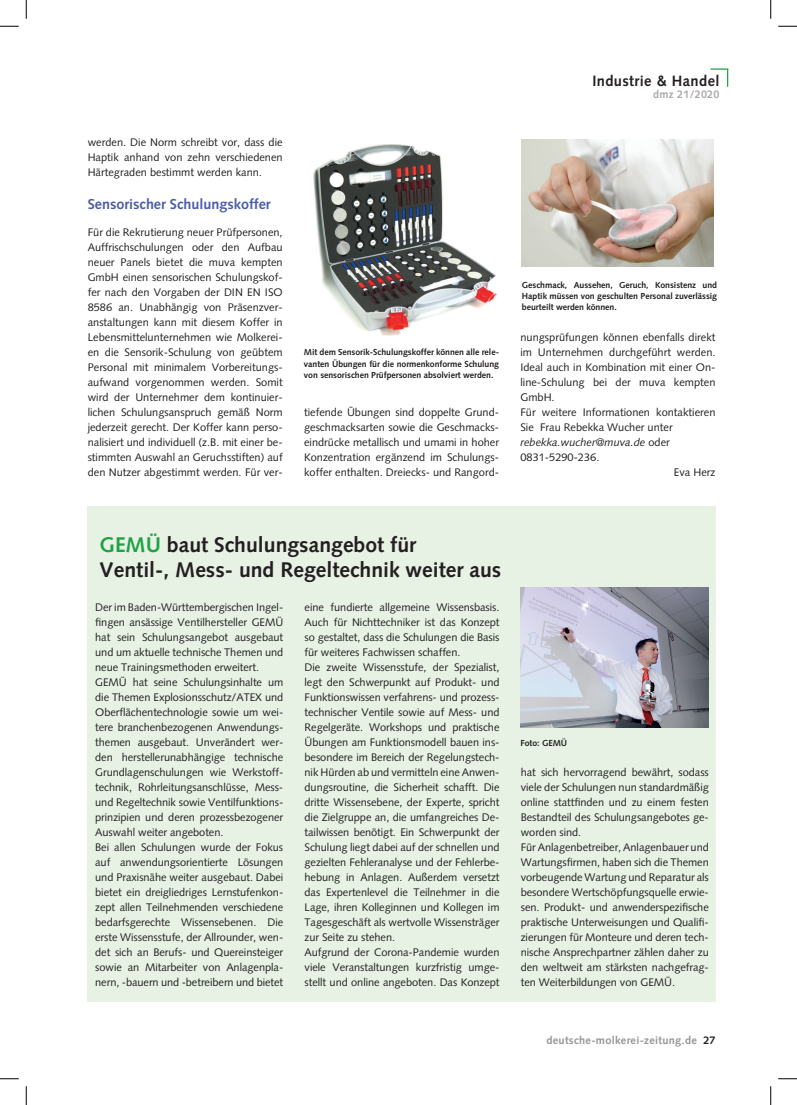
<style>
.page{position:relative;width:797px;height:1105px;background:#fff}
.page>*{position:absolute;margin:0;border:0;box-sizing:border-box;transform-origin:0 0}
.t1{font:700 21.25px/25.5px "Syntax";color:#231f20}
.t2{font:700 15px "Syntax";letter-spacing:.025em;color:#231f20}
.t3{font:700 14.38px "Syntax";color:#4a5da9}
.t4{font:11px/15px "Syntax";letter-spacing:-.005em;color:#231f20;text-align:justify}
.t5{font:700 11px "Syntax";letter-spacing:.025em;color:#939598}
.t6{font:italic 11px "Syntax";color:#231f20}
.t7{font:700 11px "Syntax";letter-spacing:.025em;color:#a8a9ad}
.t8{font:700 8.75px/11.2px "Syntax";letter-spacing:-.005em;color:#231f20;text-align:justify}
.s1{font-style:normal}
.s2{color:#1fa245}
.s3{color:#231f20}
</style>
<div class="page">
<svg style="left:710px;top:68px;width:18px;height:19px"></svg>
<div style="left:88px;top:506px;width:627px;height:495px;background:#e7f2e5"></div>
<img style="left:313px;top:144px;width:184px;height:192px">
<img style="left:522px;top:139px;width:192px;height:127px">
<img style="left:521px;top:588px;width:188px;height:140px">
<svg style="left:0;top:25px;width:19px;height:2px"></svg>
<svg style="left:778px;top:25px;width:19px;height:2px"></svg>
<svg style="left:0;top:1078px;width:19px;height:1px"></svg>
<svg style="left:778px;top:1078px;width:19px;height:1px"></svg>
<svg style="left:25px;top:0;width:2px;height:19px"></svg>
<svg style="left:25px;top:1086px;width:2px;height:19px"></svg>
<svg style="left:770px;top:0;width:1px;height:19px"></svg>
<svg style="left:770px;top:1086px;width:1px;height:19px"></svg>
<p class="t4" style="left:88px;top:135px;width:196px">werden. Die Norm schreibt vor, dass die Haptik anhand von zehn verschiedenen Härtegraden bestimmt werden kann.</p>
<h3 class="t3" style="left:88px;top:195px;width:184px">Sensorischer Schulungskoffer</h3>
<p class="t4" style="left:88px;top:225px;width:196px">Für die Rekrutierung neuer Prüfpersonen, Auffrischschulungen oder den Aufbau neuer Panels bietet die muva kempten GmbH einen sensorischen Schulungskof&shy;fer nach den Vorgaben der DIN EN ISO 8586 an. Unabhängig von Präsenzver&shy;anstaltungen kann mit diesem Koffer in Lebensmittelunternehmen wie Molkerei&shy;en die Sensorik-Schulung von geübtem Personal mit minimalem Vorbereitungs&shy;aufwand vorgenommen werden. Somit wird der Unternehmer dem kontinuier&shy;lichen Schulungsanspruch gemäß Norm jederzeit gerecht. Der Koffer kann perso&shy;nalisiert und individuell (z.B. mit einer be&shy;stimmten Auswahl an Geruchsstiften) auf den Nutzer abgestimmt werden. Für ver-</p>
<p class="t8" style="left:304px;top:347px;width:197px">Mit dem Sensorik-Schulungskoffer können alle rele&shy;vanten Übungen für die normenkonforme Schulung von sensorischen Prüfpersonen absolviert werden.</p>
<p class="t4" style="left:304px;top:405px;width:196px">tiefende Übungen sind doppelte Grund&shy;geschmacksarten sowie die Geschmacks&shy;eindrücke metallisch und umami in hoher Konzentration ergänzend im Schulungs&shy;koffer enthalten. Dreiecks- und Rangord-</p>
<h2 class="t2" style="left:592px;top:72px;width:129px">Industrie &amp; Handel</h2>
<p class="t7" style="left:653px;top:87px;width:68px">dmz 21/2020</p>
<p class="t8" style="left:522px;top:279px;width:197px">Geschmack, Aussehen, Geruch, Konsistenz und Haptik müssen von geschulten Personal zuverlässig beurteilt werden können.</p>
<p class="t4" style="left:520px;top:330px;width:196px">nungsprüfungen können ebenfalls direkt</p>
<p class="t4" style="left:520px;top:345px;width:196px">im Unternehmen durchgeführt werden.</p>
<p class="t4" style="left:520px;top:360px;width:196px">Ideal auch in Kombination mit einer On-</p>
<p class="t4" style="left:520px;top:375px;width:196px">line-Schulung bei der muva kempten</p>
<p class="t4" style="left:520px;top:390px;width:36px">GmbH.</p>
<p class="t4" style="left:520px;top:405px;width:196px">Für weitere Informationen kontaktieren</p>
<p class="t4" style="left:520px;top:420px;width:154px">Sie Frau Rebekka Wucher unter</p>
<p class="t6" style="left:520px;top:436px;width:151px">rebekka.wucher@muva.de <span class="s1">oder</span></p>
<p class="t4" style="left:520px;top:450px;width:80px">0831-5290-236.</p>
<p class="t4" style="left:674px;top:465px;width:43px">Eva Herz</p>
<h1 class="t1" style="left:100px;top:532px;width:403px"><span class="s2">GEMÜ</span> baut Schulungsangebot für<br>Ventil-, Mess- und Regeltechnik weiter aus</h1>
<p class="t4" style="left:95px;top:600px;width:189px;text-align:left">Der im Baden-Württembergischen Ingel&shy;fingen ansässige Ventilhersteller GEMÜ hat sein Schulungsangebot ausgebaut und um aktuelle technische Themen und neue Trainingsmethoden erweitert.<br>GEMÜ hat seine Schulungsinhalte um die Themen Explosionsschutz/ATEX und Oberflächentechnologie sowie um wei&shy;tere branchenbezogenen Anwendungs&shy;themen ausgebaut. Unverändert wer&shy;den herstellerunabhängige technische Grundlagenschulungen wie Werkstoff&shy;technik, Rohrleitungsanschlüsse, Mess&shy;und Regeltechnik sowie Ventilfunktions&shy;prinzipien und deren prozessbezogener Auswahl weiter angeboten.<br>Bei allen Schulungen wurde der Fokus auf anwendungsorientierte Lösungen und Praxisnähe weiter ausgebaut. Dabei bietet ein dreigliedriges Lernstufenkon&shy;zept allen Teilnehmenden verschiedene bedarfsgerechte Wissensebenen. Die erste Wissensstufe, der Allrounder, wen&shy;det sich an Berufs- und Quereinsteiger sowie an Mitarbeiter von Anlagenpla&shy;nern, -bauern und -betreibern und bietet</p>
<p class="t4" style="left:304px;top:600px;width:196px;text-align:left">eine fundierte allgemeine Wissensbasis.<br>Auch für Nichttechniker ist das Konzept so gestaltet, dass die Schulungen die Basis für weiteres Fachwissen schaffen.<br>Die zweite Wissensstufe, der Spezialist, legt den Schwerpunkt auf Produkt- und Funktionswissen verfahrens- und prozess&shy;technischer Ventile sowie auf Mess- und Regelgeräte. Workshops und praktische Übungen am Funktionsmodell bauen ins&shy;besondere im Bereich der Regelungstech&shy;nik Hürden ab und vermitteln eine Anwen&shy;dungsroutine, die Sicherheit schafft. Die dritte Wissensebene, der Experte, spricht die Zielgruppe an, die umfangreiches De&shy;tailwissen benötigt. Ein Schwerpunkt der Schulung liegt dabei auf der schnellen und gezielten Fehleranalyse und der Fehlerbe&shy;hebung in Anlagen. Außerdem versetzt das Expertenlevel die Teilnehmer in die Lage, ihren Kolleginnen und Kollegen im Tagesgeschäft als wertvolle Wissensträger zur Seite zu stehen.<br>Aufgrund der Corona-Pandemie wurden viele Veranstaltungen kurzfristig umge&shy;stellt und online angeboten. Das Konzept</p>
<p class="t8" style="left:520px;top:737px;width:48px">Foto: GEMÜ</p>
<p class="t4" style="left:521px;top:765px;width:189px;text-align:left">hat sich hervorragend bewährt, sodass viele der Schulungen nun standardmäßig online stattfinden und zu einem festen Bestandteil des Schulungsangebotes ge&shy;worden sind.<br>Für Anlagenbetreiber, Anlagenbauer und Wartungsfirmen, haben sich die Themen vorbeugende Wartung und Reparatur als besondere Wertschöpfungsquelle erwie&shy;sen. Produkt- und anwenderspezifische praktische Unterweisungen und Qualifi&shy;zierungen für Monteure und deren tech&shy;nische Ansprechpartner zählen daher zu den weltweit am stärksten nachgefrag&shy;ten Weiterbildungen von GEMÜ.</p>
<p class="t5" style="left:546px;top:1034px;width:171px">deutsche-molkerei-zeitung.de <span class="s3">27</span></p>
</div>
